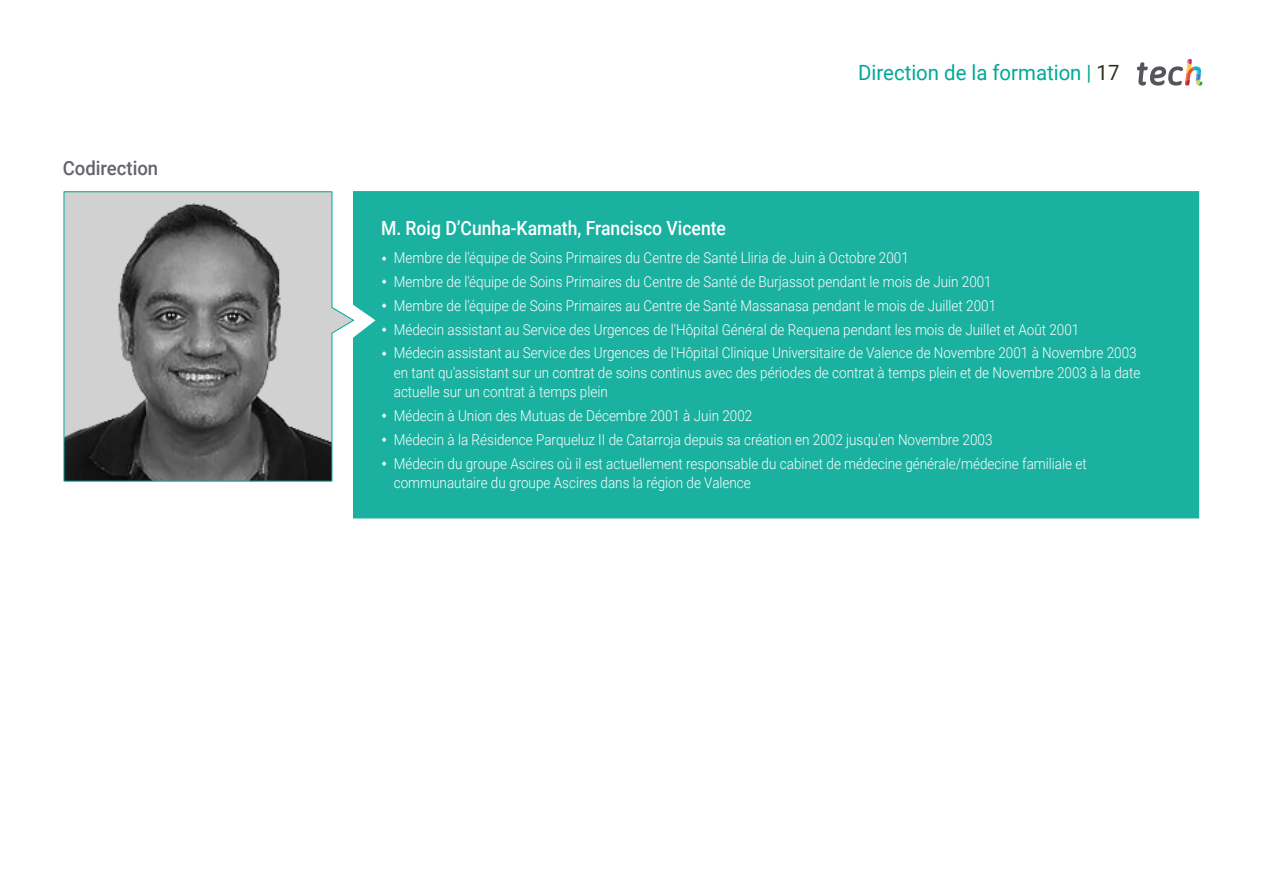
<style>
.page{position:relative;width:1263px;height:893px;background:#fff}
.page>*{position:absolute;margin:0;border:0;box-sizing:border-box;transform-origin:0 0}
.t1{font:21px "Roboto";color:#00a996}
.t2{font:500 19.5px "Roboto";color:#fff;scale:.9 1}
.t3{font:500 19.5px "Roboto";color:#61646a;scale:.95 1}
.t4{font:300 15px/23.7px "Roboto";color:#fff;scale:.9 1}
.s1{color:#312e20}
</style>
<div class="page">
<svg style="left:1137px;top:59px;width:65px;height:27px"></svg>
<div style="left:353px;top:191px;width:846px;height:327px;background:#1ab1a0"></div>
<svg style="left:64px;top:191px;width:290px;height:290px"></svg>
<svg style="left:382px;top:256px;width:4px;height:5px"></svg>
<svg style="left:382px;top:280px;width:4px;height:5px"></svg>
<svg style="left:382px;top:303px;width:4px;height:5px"></svg>
<svg style="left:382px;top:327px;width:4px;height:5px"></svg>
<svg style="left:382px;top:351px;width:4px;height:5px"></svg>
<svg style="left:382px;top:414px;width:4px;height:5px"></svg>
<svg style="left:382px;top:437px;width:4px;height:5px"></svg>
<svg style="left:382px;top:461px;width:4px;height:5px"></svg>
<h2 class="t3" style="left:63px;top:154px;width:102px">Codirection</h2>
<h1 class="t1" style="left:858px;top:57px;width:263px">Direction de la formation | <span class="s1">17</span></h1>
<h2 class="t2" style="left:381px;top:214px;width:385px">M. Roig D’Cunha-Kamath, Francisco Vicente</h2>
<p class="t4" style="left:394px;top:246px;width:827px">Membre de l'équipe de Soins Primaires du Centre de Santé Lliria de Juin à Octobre 2001<br>Membre de l'équipe de Soins Primaires du Centre de Santé de Burjassot pendant le mois de Juin 2001<br>Membre de l'équipe de Soins Primaires au Centre de Santé Massanasa pendant le mois de Juillet 2001<br>Médecin assistant au Service des Urgences de l'Hôpital Général de Requena pendant les mois de Juillet et Août 2001<br>Médecin assistant au Service des Urgences de l'Hôpital Clinique Universitaire de Valence de Novembre 2001 à Novembre 2003</p>
<p class="t4" style="left:394px;top:362px;width:831px;line-height:19.5px">en tant qu'assistant sur un contrat de soins continus avec des périodes de contrat à temps plein et de Novembre 2003 à la date actuelle sur un contrat à temps plein</p>
<p class="t4" style="left:394px;top:403px;width:771px">Médecin à Union des Mutuas de Décembre 2001 à Juin 2002<br>Médecin à la Résidence Parqueluz II de Catarroja depuis sa création en 2002 jusqu'en Novembre 2003<br>Médecin du groupe Ascires où il est actuellement responsable du cabinet de médecine générale/médecine familiale et</p>
<p class="t4" style="left:394px;top:470px;width:398px">communautaire du groupe Ascires dans la région de Valence</p>
</div>
